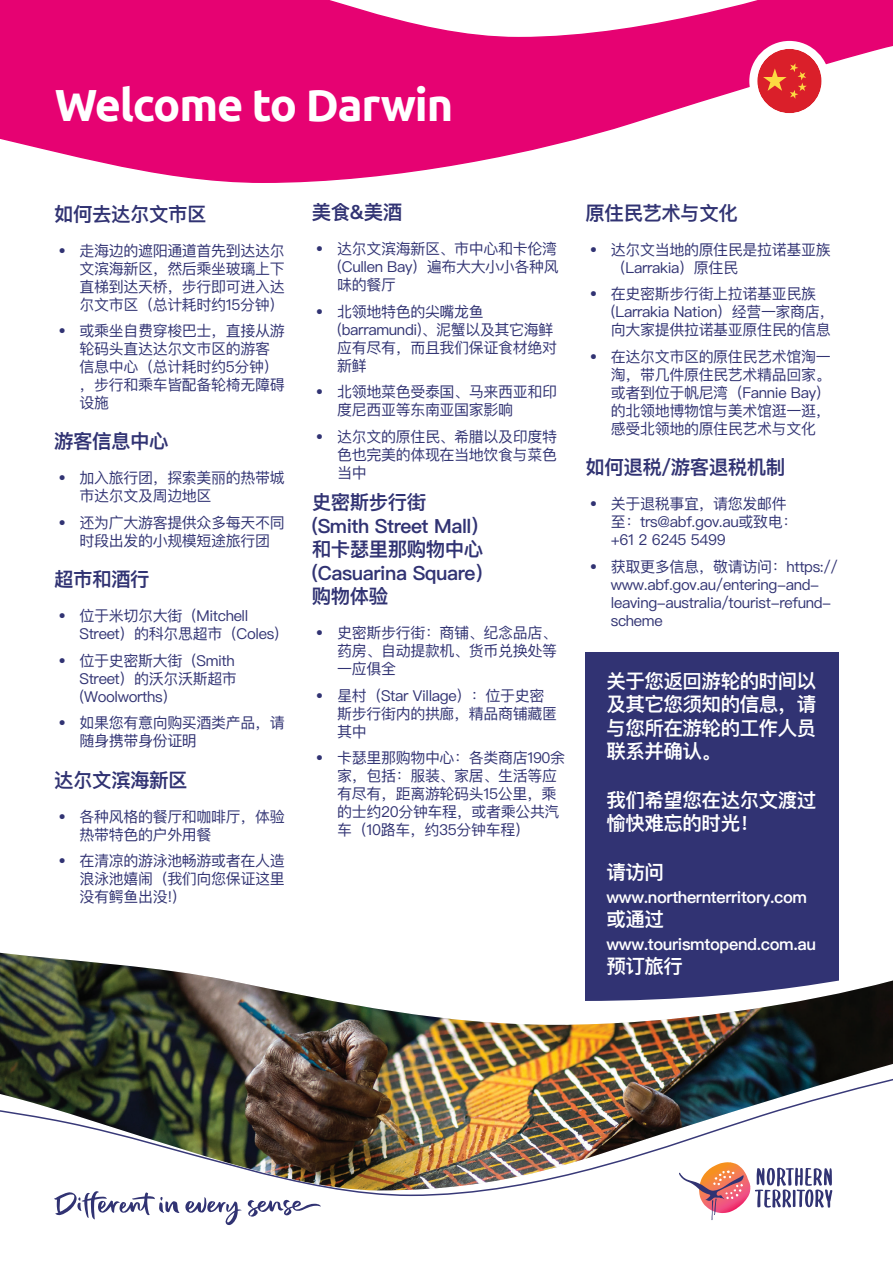
<style>
.page{position:relative;width:893px;height:1263px;background:#fff}
.page>*{position:absolute;margin:0;border:0;box-sizing:border-box;transform-origin:0 0}
.t1{font:700 45px "Ubuntu";letter-spacing:-.025em;color:#fff}
.t2{font:600 19.5px/23.4px "Ping Fang SC";letter-spacing:-.025em;color:#313373}
.t3{font:600 19.5px/23.4px "Ping Fang SC";letter-spacing:-.025em;color:#fff;text-align:justify}
.t4{font:600 16.5px "Ping Fang SC";letter-spacing:-.025em;color:#fff}
.t5{font:15px/18px "Ping Fang SC";letter-spacing:-.025em;color:#313373}
</style>
<div class="page">
<div style="left:585px;top:653px;width:254px;height:421px;background:#313373"></div>
<svg style="left:0;top:0;width:893px;height:183px"></svg>
<svg style="left:699px;top:1190px;width:133px;height:30px"></svg>
<svg style="left:54px;top:1191px;width:267px;height:34px"></svg>
<div style="left:749px;top:41px;width:81px;height:80px;background:#fff;border-radius:50%"></div>
<div style="left:757px;top:49px;width:65px;height:64px;background:#da1f2a;border-radius:50%"></div>
<svg style="left:763px;top:63px;width:44px;height:36px"></svg>
<img style="left:0;top:953px;width:893px;height:237px">
<h1 class="t1" style="left:55px;top:77px;width:400px">Welcome to Darwin</h1>
<h2 class="t2" style="left:54px;top:202px;width:154px">如何去达尔文市区</h2>
<p class="t5" style="left:80px;top:241px;width:207px;text-align:justify;text-indent:-21px">• 走海边的遮阳通道首先到达达尔文滨海新区，然后乘坐玻璃上下直梯到达天桥，步行即可进入达尔文市区（总计耗时约15分钟）</p>
<p class="t5" style="left:80px;top:321px;width:207px;text-indent:-21px">• 或乘坐自费穿梭巴士，直接从游轮码头直达达尔文市区的游客信息中心（总计耗时约5分钟），步行和乘车皆配备轮椅无障碍设施</p>
<h2 class="t2" style="left:54px;top:429px;width:116px">游客信息中心</h2>
<p class="t5" style="left:80px;top:469px;width:207px;text-indent:-21px">• 加入旅行团，探索美丽的热带城市达尔文及周边地区</p>
<p class="t5" style="left:58px;top:513px;width:228px;text-align:center">• 还为广大游客提供众多每天不同时段出发的小规模短途旅行团</p>
<h2 class="t2" style="left:54px;top:567px;width:97px">超市和酒行</h2>
<p class="t5" style="left:80px;top:607px;width:211px;text-indent:-21px">• 位于米切尔大街（Mitchell<br>Street）的科尔思超市（Coles）</p>
<p class="t5" style="left:80px;top:651px;width:159px;text-indent:-21px">• 位于史密斯大街（Smith<br>Street）的沃尔沃斯超市(Woolworths）</p>
<p class="t5" style="left:80px;top:714px;width:207px;text-indent:-21px">• 如果您有意向购买酒类产品，请随身携带身份证明</p>
<h2 class="t2" style="left:54px;top:768px;width:135px">达尔文滨海新区</h2>
<p class="t5" style="left:80px;top:807px;width:207px;text-indent:-21px">• 各种风格的餐厅和咖啡厅，体验热带特色的户外用餐</p>
<p class="t5" style="left:80px;top:852px;width:207px;text-align:justify;text-indent:-21px">• 在清凉的游泳池畅游或者在人造浪泳池嬉闹（我们向您保证这里没有鳄鱼出没!）</p>
<h2 class="t2" style="left:312px;top:200px;width:92px">美食&amp;美酒</h2>
<p class="t5" style="left:337px;top:239px;width:223px;text-align:justify;text-indent:-21px">• 达尔文滨海新区、市中心和卡伦湾(Cullen Bay）遍布大大小小各种风味的餐厅</p>
<p class="t5" style="left:337px;top:302px;width:221px;text-indent:-21px">• 北领地特色的尖嘴龙鱼(barramundi)、泥蟹以及其它海鲜应有尽有，而且我们保证食材绝对新鲜</p>
<p class="t5" style="left:337px;top:382px;width:221px;text-indent:-21px">• 北领地菜色受泰国、马来西亚和印度尼西亚等东南亚国家影响</p>
<p class="t5" style="left:337px;top:427px;width:221px;text-align:justify;text-indent:-21px">• 达尔文的原住民、希腊以及印度特色也完美的体现在当地饮食与菜色当中</p>
<h2 class="t2" style="left:312px;top:490px;width:184px">史密斯步行街<br>(Smith Street Mall）和卡瑟里那购物中心(Casuarina Square）购物体验</h2>
<p class="t5" style="left:337px;top:623px;width:221px;text-align:justify;text-indent:-21px">• 史密斯步行街：商铺、纪念品店、药房、自动提款机、货币兑换处等一应俱全</p>
<p class="t5" style="left:337px;top:686px;width:221px;text-indent:-21px">• 星村（Star Village）：位于史密斯步行街内的拱廊，精品商铺藏匿其中</p>
<p class="t5" style="left:337px;top:748px;width:230px;text-indent:-21px">• 卡瑟里那购物中心：各类商店190余家，包括：服装、家居、生活等应有尽有，距离游轮码头15公里，乘的士约20分钟车程，或者乘公共汽车（10路车，约35分钟车程）</p>
<h2 class="t2" style="left:585px;top:201px;width:154px">原住民艺术与文化</h2>
<p class="t5" style="left:611px;top:240px;width:221px;text-indent:-21px">• 达尔文当地的原住民是拉诺基亚族（Larrakia）原住民</p>
<p class="t5" style="left:611px;top:285px;width:225px;text-indent:-21px">• 在史密斯步行街上拉诺基亚民族(Larrakia Nation）经营一家商店，向大家提供拉诺基亚原住民的信息</p>
<p class="t5" style="left:611px;top:347px;width:221px;text-align:justify;text-indent:-21px">• 在达尔文市区的原住民艺术馆淘一淘，带几件原住民艺术精品回家。或者到位于帆尼湾（Fannie Bay）的北领地博物馆与美术馆逛一逛，感受北领地的原住民艺术与文化</p>
<h2 class="t2" style="left:585px;top:455px;width:201px">如何退税/游客退税机制</h2>
<p class="t5" style="left:611px;top:495px;width:188px;text-indent:-21px">• 关于退税事宜，请您发邮件至：trs@abf.gov.au或致电：+61 2 6245 5499</p>
<p class="t5" style="left:611px;top:557px;width:229px;text-indent:-21px">• 获取更多信息，敬请访问：https:// www.abf.gov.au/entering-and&shy;leaving-australia/tourist-refund&shy;scheme</p>
<h2 class="t3" style="left:607px;top:669px;width:211px">关于您返回游轮的时间以及其它您须知的信息，请与您所在游轮的工作人员联系并确认。</h2>
<h2 class="t3" style="left:607px;top:788px;width:211px">我们希望您在达尔文渡过愉快难忘的时光！</h2>
<h2 class="t3" style="left:607px;top:860px;width:59px">请访问</h2>
<p class="t4" style="left:607px;top:887px;width:202px">www.northernterritory.com</p>
<h2 class="t3" style="left:607px;top:907px;width:59px">或通过</h2>
<p class="t4" style="left:607px;top:933px;width:211px">www.tourismtopend.com.au</p>
<h2 class="t3" style="left:607px;top:954px;width:78px">预订旅行</h2>
</div>
